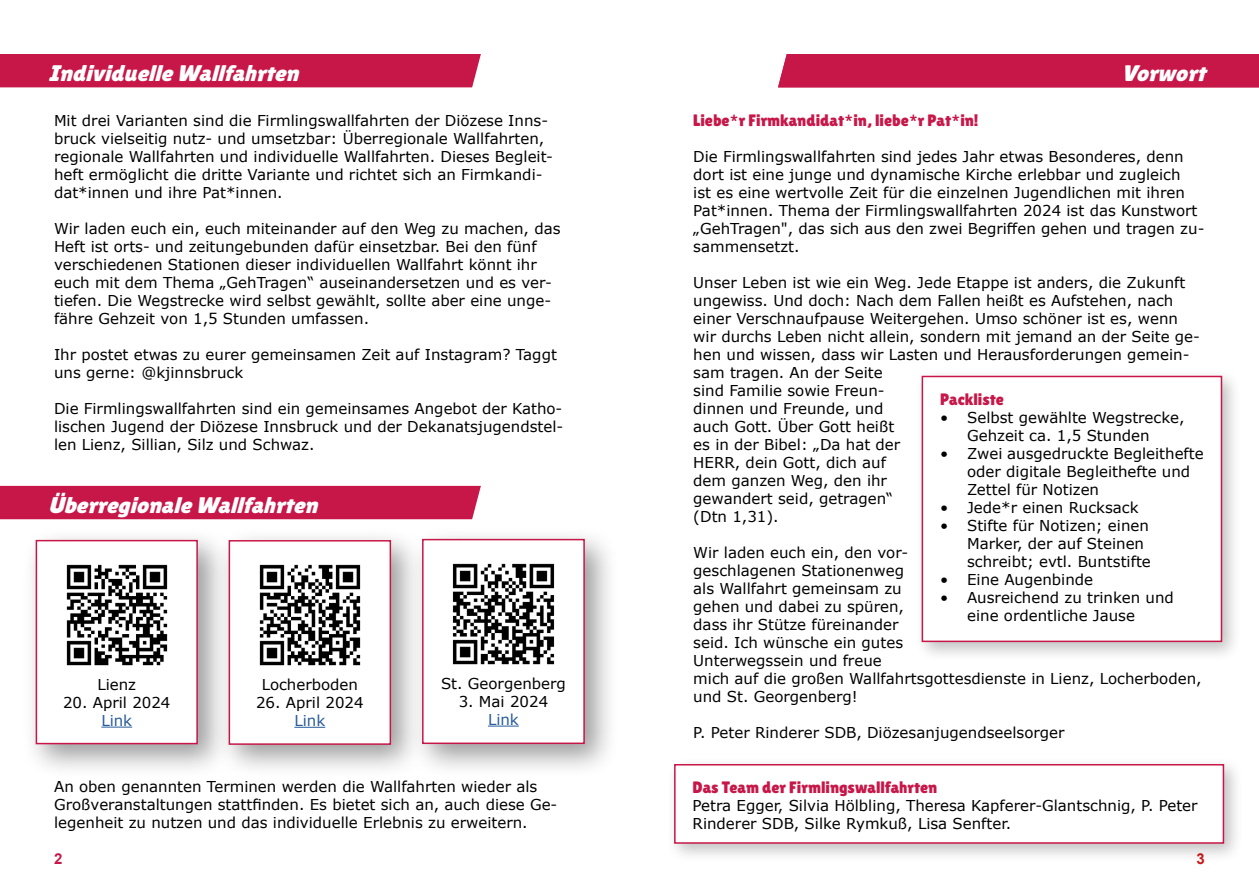
<style>
.page{position:relative;width:1259px;height:893px;background:#fff}
.page>*{position:absolute;margin:0;border:0;box-sizing:border-box;transform-origin:0 0}
.t1{font:italic 22.5px "Lilita One";color:#fff;scale:1.05 1}
.t2{font:italic 22.5px "Permanent Marker";color:#fff;scale:1.05 1}
.t3{font:16.5px "Lilita One";color:#c71748}
.t4{font:15px/18px "Verdana";color:#000}
.t5{font:15px "Verdana";color:#275b9b}
.t6{font:700 15px "Arial";color:#c71748}
.t7{font:700 15px "Arial";color:#cd1719}
</style>
<div class="page">
<div style="left:0;top:54px;width:481px;height:33px;background:#c71748"></div>
<div style="left:0;top:486px;width:481px;height:33px;background:#c71748"></div>
<div style="left:778px;top:54px;width:481px;height:33px;background:#c71748"></div>
<div style="left:913px;top:368px;width:329px;height:294px;background:#000;opacity:.25"></div>
<div style="left:922px;top:376px;width:299px;height:265px;background:#fff"></div>
<div style="left:921px;top:376px;width:301px;height:266px;border:2px solid #c71748"></div>
<div style="left:666px;top:756px;width:578px;height:108px;background:#000;opacity:.25"></div>
<div style="left:675px;top:765px;width:548px;height:78px;background:#fff"></div>
<div style="left:674px;top:764px;width:550px;height:80px;border:2px solid #c71748"></div>
<div style="left:22px;top:527px;width:210px;height:252px;background:#000;opacity:.4"></div>
<div style="left:36px;top:541px;width:161px;height:203px;background:#fff"></div>
<hr style="left:101px;top:727px;width:31px;height:1px;background:#275b9b">
<img style="left:66px;top:564px;width:102px;height:102px">
<div style="left:36px;top:540px;width:162px;height:204px;border:2px solid #c71748"></div>
<div style="left:215px;top:527px;width:211px;height:252px;background:#000;opacity:.4"></div>
<div style="left:229px;top:541px;width:161px;height:203px;background:#fff"></div>
<hr style="left:294px;top:727px;width:31px;height:1px;background:#275b9b">
<img style="left:259px;top:564px;width:102px;height:102px">
<div style="left:229px;top:540px;width:162px;height:205px;border:2px solid #c71748"></div>
<div style="left:408px;top:526px;width:211px;height:252px;background:#000;opacity:.4"></div>
<div style="left:423px;top:540px;width:161px;height:203px;background:#fff"></div>
<hr style="left:488px;top:726px;width:31px;height:1px;background:#275b9b">
<img style="left:452px;top:563px;width:103px;height:102px">
<div style="left:422px;top:539px;width:163px;height:205px;border:2px solid #c71748"></div>
<h1 class="t1" style="left:49px;top:60px;width:246px">IndividuelleWallfahrten</h1>
<p class="t4" style="left:54px;top:111px;width:500px">Mit drei Varianten sind die Firmlingswallfahrten der Diözese Inns&shy;bruck vielseitig nutz- und umsetzbar: Überregionale Wallfahrten, regionale Wallfahrten und individuelle Wallfahrten. Dieses Begleit&shy;heft ermöglicht die dritte Variante und richtet sich an Firmkandi&shy;dat*innen und ihre Pat*innen.</p>
<p class="t4" style="left:54px;top:219px;width:508px">Wir laden euch ein, euch miteinander auf den Weg zu machen, das Heft ist orts- und zeitungebunden dafür einsetzbar. Bei den fünf verschiedenen Stationen dieser individuellen Wallfahrt könnt ihr euch mit dem Thema „GehTragen“ auseinandersetzen und es ver&shy;tiefen. Die Wegstrecke wird selbst gewählt, sollte aber eine unge&shy;fähre Gehzeit von 1,5 Stunden umfassen.</p>
<p class="t4" style="left:54px;top:345px;width:504px">Ihr postet etwas zu eurer gemeinsamen Zeit auf Instagram? Taggt uns gerne: @kjinnsbruck</p>
<p class="t4" style="left:54px;top:399px;width:511px;text-align:justify">Die Firmlingswallfahrten sind ein gemeinsames Angebot der Katho&shy;lischen Jugend der Diözese Innsbruck und der Dekanatsjugendstel&shy;len Lienz, Sillian, Silz und Schwaz.</p>
<h1 class="t1" style="left:49px;top:492px;width:264px">ÜberregionaleWallfahrten</h1>
<p class="t4" style="left:97px;top:675px;width:40px">Lienz</p>
<p class="t4" style="left:63px;top:693px;width:109px">20. April 2024</p>
<p class="t5" style="left:101px;top:710px;width:32px">Link</p>
<p class="t4" style="left:262px;top:675px;width:98px">Locherboden</p>
<p class="t4" style="left:256px;top:693px;width:109px">26. April 2024</p>
<p class="t5" style="left:294px;top:710px;width:32px">Link</p>
<p class="t4" style="left:441px;top:674px;width:126px">St. Georgenberg</p>
<p class="t4" style="left:459px;top:692px;width:91px">3. Mai 2024</p>
<p class="t5" style="left:488px;top:709px;width:32px">Link</p>
<p class="t4" style="left:54px;top:777px;width:505px">An oben genannten Terminen werden die Wallfahrten wieder als<br>Großveranstaltungen stattfinden. Es bietet sich an, auch diese Ge&shy;legenheit zu nutzen und das individuelle Erlebnis zu erweitern.</p>
<h1 class="t2" style="left:1107px;top:53px;width:95px">Vorwort</h1>
<h1 class="t1" style="left:1121px;top:60px;width:88px">Vorwort</h1>
<p class="t3" style="left:693px;top:111px;width:287px">Liebe*r Firmkandidat*in, liebe*r Pat*in!</p>
<p class="t4" style="left:693px;top:147px;width:513px">Die Firmlingswallfahrten sind jedes Jahr etwas Besonderes, denn dort ist eine junge und dynamische Kirche erlebbar und zugleich<br>ist es eine wertvolle Zeit für die einzelnen Jugendlichen mit ihren Pat*innen. Thema der Firmlingswallfahrten 2024 ist das Kunstwort „GehTragen", das sich aus den zwei Begriffen gehen und tragen zu&shy;sammensetzt.</p>
<p class="t4" style="left:693px;top:273px;width:508px">Unser Leben ist wie ein Weg. Jede Etappe ist anders, die Zukunft ungewiss. Und doch: Nach dem Fallen heißt es Aufstehen, nach einer Verschnaufpause Weitergehen. Umso schöner ist es, wenn wir durchs Leben nicht allein, sondern mit jemand an der Seite ge&shy;hen und wissen, dass wir Lasten und Herausforderungen gemein&shy;sam tragen. An der Seite<br>sind Familie sowie Freun-<br>dinnen und Freunde, und<br>auch Gott. Über Gott heißt<br>es in der Bibel: „Da hat der<br>HERR, dein Gott, dich auf<br>dem ganzen Weg, den ihr<br>gewandert seid, getragen“<br>(Dtn 1,31).</p>
<p class="t4" style="left:693px;top:543px;width:510px">Wir laden euch ein, den vor-<br>geschlagenen Stationenweg<br>als Wallfahrt gemeinsam zu<br>gehen und dabei zu spüren,<br>dass ihr Stütze füreinander<br>seid. Ich wünsche ein gutes<br>Unterwegssein und freue<br>mich auf die großen Wallfahrtsgottesdienste in Lienz, Locherboden, und St. Georgenberg!</p>
<p class="t4" style="left:693px;top:723px;width:373px">P. Peter Rinderer SDB, Diözesanjugendseelsorger</p>
<p class="t3" style="left:940px;top:390px;width:65px">Packliste</p>
<p class="t4" style="left:940px;top:409px;width:246px;text-align:center">• Selbst gewählte Wegstrecke,<br>Gehzeit ca. 1,5 Stunden</p>
<p class="t4" style="left:967px;top:445px;width:238px;text-indent:-27px">• Zwei ausgedruckte Begleithefte oder digitale Begleithefte und<br>Zettel für Notizen</p>
<p class="t4" style="left:940px;top:499px;width:200px">• Jede*r einen Rucksack</p>
<p class="t4" style="left:967px;top:517px;width:185px;text-indent:-27px">• Stifte für Notizen; einen<br>Marker, der auf Steinen schreibt; evtl. Buntstifte</p>
<p class="t4" style="left:940px;top:571px;width:154px">• Eine Augenbinde</p>
<p class="t4" style="left:967px;top:589px;width:208px;text-indent:-27px">• Ausreichend zu trinken und eine ordentliche Jause</p>
<p class="t3" style="left:692px;top:778px;width:246px">Das Team der Firmlingswallfahrten</p>
<p class="t4" style="left:692px;top:797px;width:506px">Petra Egger, Silvia Hölbling, Theresa Kapferer-Glantschnig, P. Peter<br>Rinderer SDB, Silke Rymkuß, Lisa Senfter.</p>
<p class="t6" style="left:54px;top:848px;width:10px">2</p>
<p class="t7" style="left:1196px;top:848px;width:10px">3</p>
</div>
